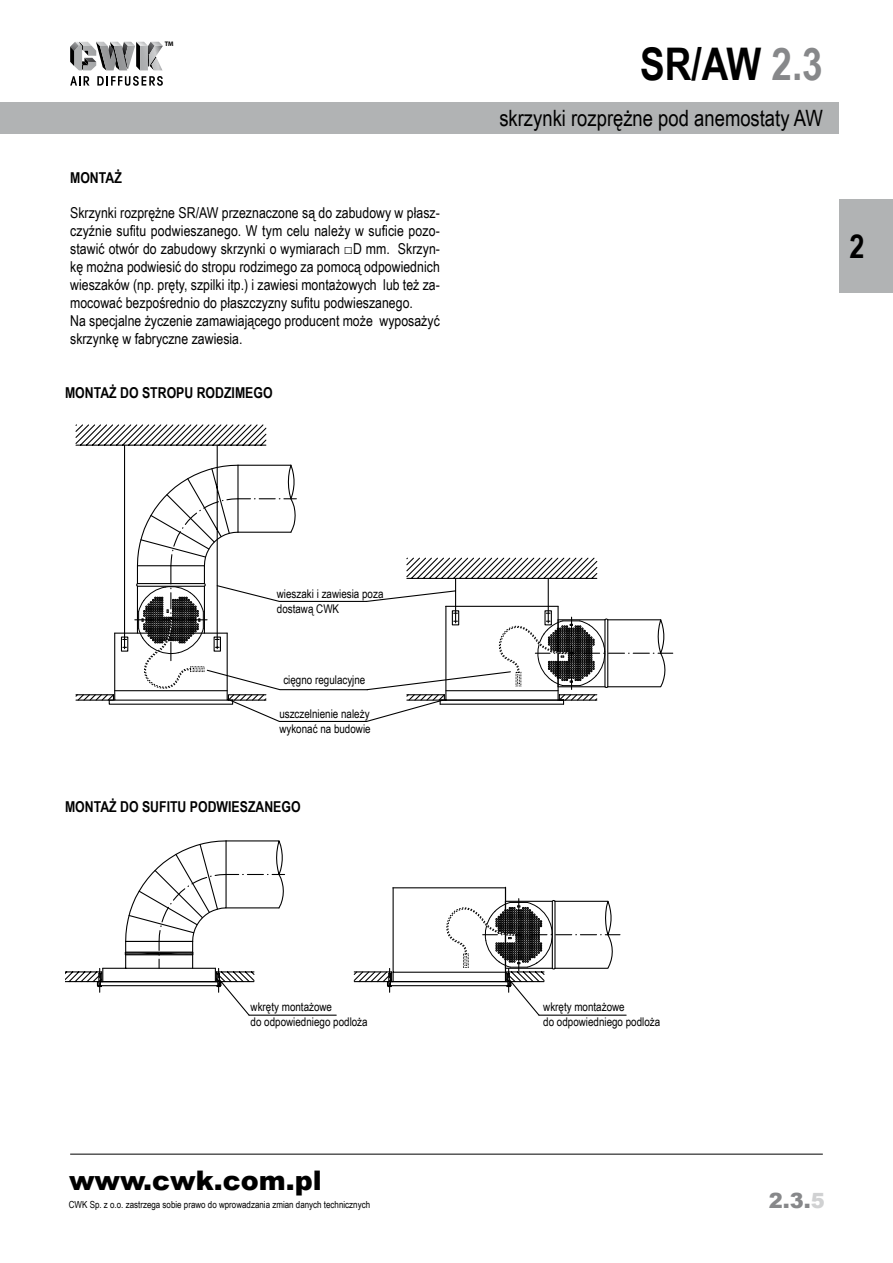
<style>
.page{position:relative;width:893px;height:1263px;background:#fff}
.page>*{position:absolute;margin:0;border:0;box-sizing:border-box;transform-origin:0 0}
.t1{font:700 45px "Arial Narrow";color:#000}
.t2{font:700 33px "Arial Narrow";color:#000}
.t3{font:900 27px "Arial";color:#000}
.t4{font:22.5px "Arial Narrow";color:#000}
.t5{font:900 21px "Arial";color:#87888a}
.t6{font:15px/18px "Arial Narrow";color:#000}
.t7{font:700 15px "Arial Narrow";color:#000}
.t8{font:12px/14.4px "Arial Narrow";color:#000}
.t9{font:9.75px "Arial Narrow";color:#000}
.t10{font:700 6.6px "Myriad Pro";color:#000;scale:.96 1}
.s1{color:#87888a}
.s2{color:#d0d1d2}
</style>
<div class="page">
<div style="left:0;top:102px;width:839px;height:32px;background:#b1b3b4"></div>
<hr style="left:70px;top:1154px;width:753px;height:1px;background:#000">
<div style="left:839px;top:200px;width:54px;height:93px;background:#b1b3b4"></div>
<svg style="left:70px;top:42px;width:93px;height:28px"></svg>
<svg style="left:70px;top:76px;width:19px;height:10px"></svg>
<svg style="left:97px;top:76px;width:66px;height:10px"></svg>
<svg style="left:75px;top:424px;width:192px;height:20px"></svg>
<hr style="left:539px;top:1014px;width:87px;height:2px;background:#000">
<svg style="left:65px;top:840px;width:272px;height:176px"></svg>
<svg style="left:75px;top:444px;width:598px;height:278px"></svg>
<hr style="left:557px;top:606px;width:2px;height:94px;background:#000">
<svg style="left:353px;top:887px;width:267px;height:129px"></svg>
<hr style="left:505px;top:887px;width:1px;height:94px;background:#000">
<p class="t10" style="left:165px;top:39px;width:11px">TM</p>
<p class="t7" style="left:70px;top:166px;width:53px">MONTAŻ</p>
<p class="t6" style="left:70px;top:203px;width:371px">Skrzynki rozprężne SR/AW przeznaczone są do zabudowy w płasz&shy;czyźnie sufitu podwieszanego. W tym celu należy w suficie pozo&shy;stawić otwór do zabudowy skrzynki o wymiarach □D mm. Skrzyn&shy;kę można podwiesić do stropu rodzimego za pomocą odpowiednich wieszaków (np. pręty, szpilki itp.) i zawiesi montażowych lub też za&shy;mocować bezpośrednio do płaszczyzny sufitu podwieszanego.<br>Na specjalne życzenie zamawiającego producent może wyposażyć skrzynkę w fabryczne zawiesia.</p>
<p class="t7" style="left:65px;top:381px;width:209px">MONTAŻ DO STROPU RODZIMEGO</p>
<h1 class="t1" style="left:640px;top:30px;width:184px">SR/AW <span class="s1">2.3</span></h1>
<h3 class="t4" style="left:499px;top:102px;width:325px">skrzynki rozprężne pod anemostaty AW</h3>
<h2 class="t2" style="left:849px;top:222px;width:17px">2</h2>
<p class="t8" style="left:277px;top:586px;width:108px">wieszaki i zawiesia poza dostawą CWK</p>
<p class="t8" style="left:283px;top:672px;width:84px">cięgno regulacyjne</p>
<p class="t8" style="left:279px;top:706px;width:93px">uszczelnienie należy wykonać na budowie</p>
<p class="t7" style="left:65px;top:795px;width:237px">MONTAŻ DO SUFITU PODWIESZANEGO</p>
<p class="t8" style="left:251px;top:999px;width:119px">wkręty montażowe<br>do odpowiedniego podloża</p>
<h3 class="t3" style="left:69px;top:1161px;width:254px">www.cwk.com.pl</h3>
<p class="t9" style="left:69px;top:1197px;width:303px">CWK Sp. z o.o. zastrzega sobie prawo do wprowadzania zmian danych technicznych</p>
<p class="t8" style="left:543px;top:999px;width:119px">wkręty montażowe<br>do odpowiedniego podloża</p>
<h3 class="t5" style="left:769px;top:1185px;width:58px">2.3.<span class="s2">5</span></h3>
</div>
